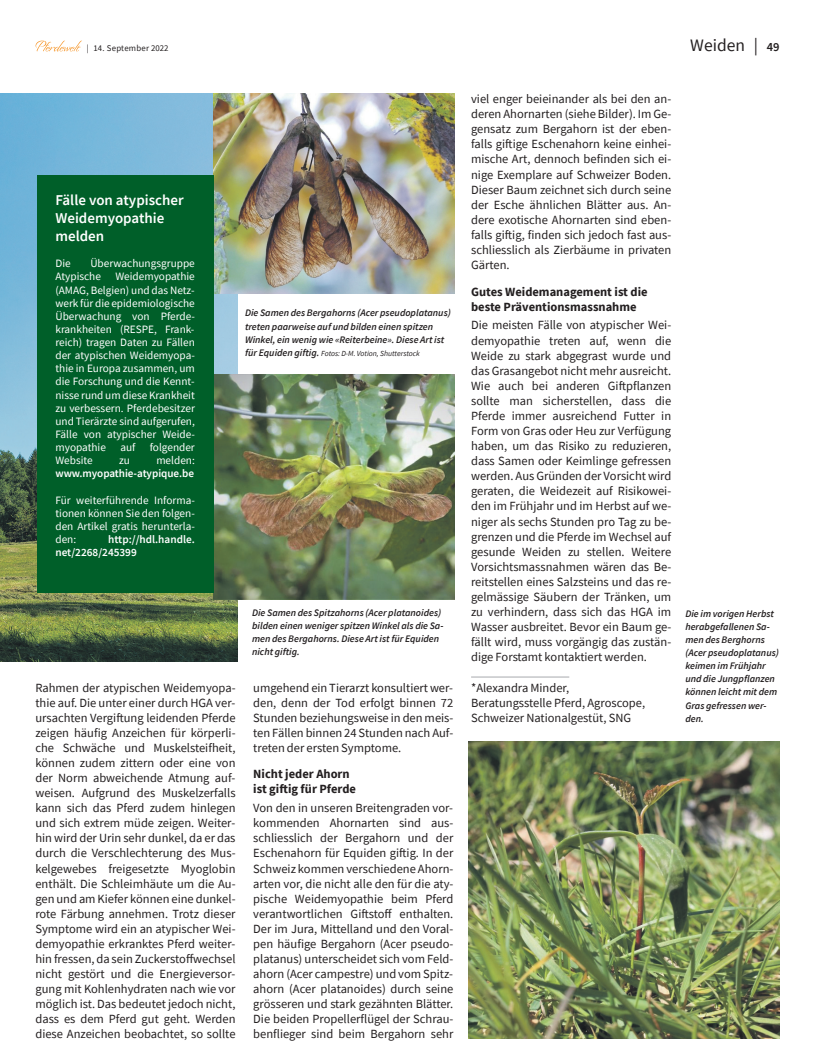
<style>
.page{position:relative;width:815px;height:1063px;background:#fff}
.page>*{position:absolute;margin:0;border:0;box-sizing:border-box;transform-origin:0 0}
.t1{font:17.5px "Source Sans Pro";color:#231f20}
.t2{font:600 15px/18px "Source Sans Pro";color:#fff}
.t3{font:12.5px/15.1px "Source Sans Pro";color:#231f20;text-align:justify}
.t4{font:700 12.5px/15.1px "Source Sans Pro";color:#231f20}
.t5{font:11.25px/13.1px "Source Sans Pro";color:#fff;text-align:justify}
.t6{font:600 11.25px/13.1px "Source Sans Pro";letter-spacing:-.005em;color:#fff}
.t7{font:italic 600 10px/13.1px "Source Sans Pro";color:#231f20}
.t8{font:8.75px "Source Sans Pro";letter-spacing:.025em;color:#231f20}
.t9{font:italic 7.75px "Source Sans Pro";color:#231f20}
.s1{font-weight:600;font-size:12.5px}
.s2{font-weight:600;font-size:10px}
</style>
<div class="page">
<svg style="left:36px;top:41px;width:46px;height:10px"></svg>
<hr style="left:471px;top:677px;width:98px;height:1px;background:#a8a9ad">
<img style="left:469px;top:742px;width:311px;height:296px">
<img style="left:0;top:93px;width:238px;height:568px">
<div style="left:0;top:95px;width:21px;height:191px;background:#6cb2d9"></div>
<img style="left:213px;top:93px;width:242px;height:200px">
<img style="left:213px;top:375px;width:242px;height:224px">
<div style="left:37px;top:175px;width:177px;height:417px;background:#005f29"></div>
<p class="t8" style="left:87px;top:43px;width:83px">| 14. September 2022</p>
<h1 class="t1" style="left:690px;top:34px;width:91px">Weiden | <span class="s1">49</span></h1>
<p class="t3" style="left:471px;top:91px;width:202px">viel enger beieinander als bei den an&shy;deren Ahornarten (siehe Bilder). Im Ge&shy;gensatz zum Bergahorn ist der eben&shy;falls giftige Eschenahorn keine einhei&shy;mische Art, dennoch befinden sich ei&shy;nige Exemplare auf Schweizer Boden.<br>Dieser Baum zeichnet sich durch seine der Esche ähnlichen Blätter aus. An&shy;dere exotische Ahornarten sind eben&shy;falls giftig, finden sich jedoch fast aus&shy;schliesslich als Zierbäume in privaten Gärten.</p>
<p class="t4" style="left:471px;top:283px;width:178px">Gutes Weidemanagement ist die beste Präventionsmassnahme</p>
<p class="t3" style="left:471px;top:317px;width:202px">Die meisten Fälle von atypischer Wei&shy;demyopathie treten auf, wenn die Weide zu stark abgegrast wurde und das Grasangebot nicht mehr ausreicht.<br>Wie auch bei anderen Giftpflanzen sollte man sicherstellen, dass die Pferde immer ausreichend Futter in Form von Gras oder Heu zur Verfügung haben, um das Risiko zu reduzieren, dass Samen oder Keimlinge gefressen werden. Aus Gründen der Vorsicht wird geraten, die Weidezeit auf Risikowei&shy;den im Frühjahr und im Herbst auf we&shy;niger als sechs Stunden pro Tag zu be&shy;grenzen und die Pferde im Wechsel auf gesunde Weiden zu stellen. Weitere Vorsichtsmassnahmen wären das Be&shy;reitstellen eines Salzsteins und das re&shy;gelmässige Säubern der Tränken, um zu verhindern, dass sich das HGA im Wasser ausbreitet. Bevor ein Baum ge&shy;fällt wird, muss vorgängig das zustän&shy;dige Forstamt kontaktiert werden.</p>
<p class="t3" style="left:471px;top:680px;width:176px;text-align:left">*Alexandra Minder,<br>Beratungsstelle Pferd, Agroscope,<br>Schweizer Nationalgestüt, SNG</p>
<p class="t2" style="left:55px;top:191px;width:130px">Fälle von atypischer<br>Weidemyopathie melden</p>
<p class="t5" style="left:55px;top:257px;width:17px">Die</p>
<p class="t5" style="left:55px;top:257px;width:141px;text-indent:35px">Überwachungsgruppe<br>Atypische</p>
<p class="t5" style="left:55px;top:270px;width:141px;text-indent:60px">Weidemyopathie (AMAG, Belgien) und das Netz&shy;werk für die epidemiologische Überwachung von Pferde&shy;krankheiten (RESPE, Frank&shy;reich) tragen Daten zu Fällen der atypischen Weidemyopa&shy;thie in Europa zusammen, um die Forschung und die Kennt&shy;nisse rund um diese Krankheit zu verbessern. Pferdebesitzer und Tierärzte sind aufgerufen, Fälle von atypischer Weide&shy;myopathie</p>
<p class="t7" style="left:245px;top:306px;width:207px">Die Samen des Bergahorns (Acer pseudoplatanus) treten paarweise auf und bilden einen spitzen<br>Winkel, ein wenig wie «Reiterbeine». Diese Art ist</p>
<p class="t9" style="left:245px;top:348px;width:176px"><span class="s2">für Equiden giftig.</span> Fotos: D-M. Votion, Shutterstock</p>
<p class="t5" style="left:120px;top:441px;width:17px">auf</p>
<p class="t5" style="left:150px;top:441px;width:47px">folgender</p>
<p class="t5" style="left:55px;top:454px;width:39px">Website</p>
<p class="t5" style="left:119px;top:454px;width:12px">zu</p>
<p class="t5" style="left:156px;top:454px;width:40px">melden:</p>
<p class="t6" style="left:55px;top:467px;width:140px">www.myopathie-atypique.be</p>
<p class="t5" style="left:55px;top:493px;width:141px">Für weiterführende Informa&shy;tionen können Sie den folgen&shy;den Artikel gratis herunterla&shy;den:</p>
<p class="t6" style="left:55px;top:532px;width:141px;text-indent:53px">http://hdl.handle. net/2268/245399</p>
<p class="t7" style="left:252px;top:606px;width:193px">Die Samen des Spitzahorns (Acer platanoides) bilden einen weniger spitzen Winkel als die Sa&shy;men des Bergahorns. Diese Art ist für Equiden nicht giftig.</p>
<p class="t7" style="left:685px;top:607px;width:95px">Die im vorigen Herbst herabgefallenen Sa&shy;men des Berghorns (Acer pseudoplatanus) keimen im Frühjahr und die Jungpflanzen können leicht mit dem<br>Gras gefressen wer&shy;den.</p>
<p class="t3" style="left:35px;top:680px;width:202px">Rahmen der atypischen Weidemyopa&shy;thie auf. Die unter einer durch HGA ver&shy;ursachten Vergiftung leidenden Pferde zeigen häufig Anzeichen für körperli&shy;che Schwäche und Muskelsteifheit, können zudem zittern oder eine von der Norm abweichende Atmung auf&shy;weisen. Aufgrund des Muskelzerfalls kann sich das Pferd zudem hinlegen und sich extrem müde zeigen. Weiter&shy;hin wird der Urin sehr dunkel, da er das durch die Verschlechterung des Mus&shy;kelgewebes freigesetzte Myoglobin enthält. Die Schleimhäute um die Au&shy;gen und am Kiefer können eine dunkel&shy;rote Färbung annehmen. Trotz dieser Symptome wird ein an atypischer Wei&shy;demyopathie erkranktes Pferd weiter&shy;hin fressen, da sein Zuckerstoffwechsel nicht gestört und die Energieversor&shy;gung mit Kohlenhydraten nach wie vor möglich ist. Das bedeutet jedoch nicht, dass es dem Pferd gut geht. Werden diese Anzeichen beobachtet, so sollte</p>
<p class="t3" style="left:253px;top:680px;width:202px">umgehend ein Tierarzt konsultiert wer&shy;den, denn der Tod erfolgt binnen 72<br>Stunden beziehungsweise in den meis&shy;ten Fällen binnen 24 Stunden nach Auf&shy;treten der ersten Symptome.</p>
<p class="t4" style="left:253px;top:766px;width:104px">Nicht jeder Ahorn ist giftig für Pferde</p>
<p class="t3" style="left:253px;top:800px;width:202px">Von den in unseren Breitengraden vor&shy;kommenden Ahornarten sind aus&shy;schliesslich der Bergahorn und der Eschenahorn für Equiden giftig. In der Schweiz kommen verschiedene Ahorn&shy;arten vor, die nicht alle den für die aty&shy;pische Weidemyopathie beim Pferd verantwortlichen Giftstoff enthalten.<br>Der im Jura, Mittelland und den Voral&shy;pen häufige Bergahorn (Acer pseudo&shy;platanus) unterscheidet sich vom Feld - ahorn (Acer campestre) und vom Spitz&shy;ahorn (Acer platanoides) durch seine grösseren und stark gezähnten Blätter.<br>Die beiden Propellerflügel der Schrau&shy;benflieger sind beim Bergahorn sehr</p>
</div>
